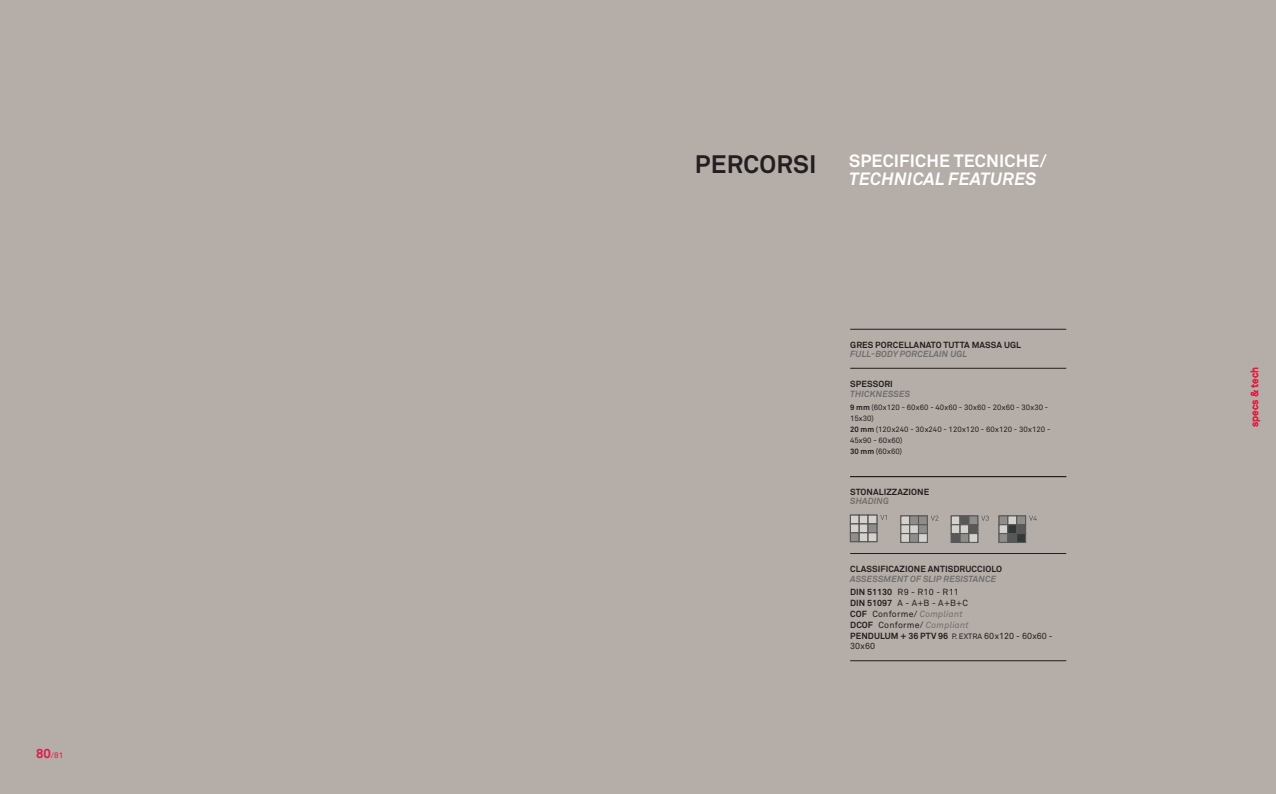
<style>
.page{position:relative;width:1276px;height:794px;background:#b5ada7}
.page>*{position:absolute;margin:0;border:0;box-sizing:border-box;transform-origin:0 0}
.t1{font:700 25px "Akkurat Std";letter-spacing:.01em;color:#231f20}
.t2{font:700 17.6px "Akkurat Std";letter-spacing:.01em;color:#fff}
.t3{font:italic 700 17.6px "Akkurat Std";letter-spacing:.01em;color:#fff}
.t4{font:700 10px "Akkurat Std";color:#df1e3f}
.t5{font:8.8px/11px "Akkurat Std";letter-spacing:.025em;color:#231f20}
.t6{font:italic 700 8.8px/13.2px "Akkurat Std";letter-spacing:.01em;color:#6f6f6f}
.t7{font:700 8.8px "Akkurat Std";letter-spacing:.01em;color:#231f20}
.t8{font:8px "Akkurat Std";color:#d91a48}
.t9{font:7.7px/11px "Akkurat Std";color:#231f20}
.s1{font-weight:700;font-size:13px}
.s2{font-weight:700}
.s3{font-style:normal;color:#231f20}
.s4{font-weight:400;font-style:normal;color:#231f20}
.s5{font-style:italic;color:#6f6f6f}
.s6{font-size:7.7px}
</style>
<div class="page">
<hr style="left:850px;top:329px;width:216px;height:1px;background:#231f20">
<hr style="left:850px;top:368px;width:216px;height:1px;background:#231f20">
<hr style="left:850px;top:476px;width:216px;height:1px;background:#231f20">
<hr style="left:850px;top:553px;width:216px;height:1px;background:#231f20">
<hr style="left:850px;top:660px;width:216px;height:1px;background:#231f20">
<svg style="left:880px;top:515px;width:7px;height:5px"></svg>
<svg style="left:931px;top:515px;width:7px;height:5px"></svg>
<svg style="left:981px;top:515px;width:7px;height:6px"></svg>
<svg style="left:1029px;top:515px;width:7px;height:5px"></svg>
<div style="left:850px;top:515px;width:9px;height:9px;background:#d5d2ce;border:1px solid #575857"></div>
<div style="left:850px;top:524px;width:9px;height:9px;background:#d5d2ce;border:1px solid #575857"></div>
<div style="left:850px;top:532px;width:9px;height:10px;background:#5a5b5a"></div>
<div style="left:850px;top:533px;width:9px;height:8px;background:#8e8d8b;border:1px solid #575857"></div>
<div style="left:859px;top:515px;width:9px;height:9px;background:#d5d2ce;border:1px solid #575857"></div>
<div style="left:859px;top:524px;width:9px;height:9px;background:#d5d2ce;border:1px solid #575857"></div>
<div style="left:859px;top:532px;width:9px;height:10px;background:#5d5e5c"></div>
<div style="left:859px;top:533px;width:9px;height:8px;background:#d5d2ce;border:1px solid #575857"></div>
<div style="left:868px;top:515px;width:9px;height:9px;background:#d5d2ce;border:1px solid #575857"></div>
<div style="left:868px;top:524px;width:9px;height:9px;background:#8e8d8b;border:1px solid #575857"></div>
<div style="left:868px;top:532px;width:9px;height:10px;background:#5d5e5c"></div>
<div style="left:868px;top:533px;width:9px;height:8px;background:#d5d2ce;border:1px solid #575857"></div>
<div style="left:900px;top:516px;width:9px;height:9px;background:#d5d2ce;border:1px solid #575857"></div>
<div style="left:900px;top:524px;width:9px;height:9px;background:#d5d2ce;border:1px solid #575857"></div>
<div style="left:900px;top:533px;width:9px;height:9px;background:#d5d2ce;border:1px solid #575857"></div>
<div style="left:909px;top:515px;width:9px;height:10px;background:#646462"></div>
<div style="left:909px;top:516px;width:9px;height:9px;background:#8e8d8b;border:1px solid #575857"></div>
<div style="left:909px;top:524px;width:9px;height:9px;background:#d5d2ce;border:1px solid #575857"></div>
<div style="left:909px;top:533px;width:9px;height:9px;background:#8e8d8b;border:1px solid #575857"></div>
<div style="left:918px;top:515px;width:9px;height:10px;background:#646462"></div>
<div style="left:918px;top:516px;width:9px;height:9px;background:#8e8d8b;border:1px solid #575857"></div>
<div style="left:918px;top:524px;width:9px;height:9px;background:#8e8d8b;border:1px solid #575857"></div>
<div style="left:918px;top:533px;width:9px;height:9px;background:#d5d2ce;border:1px solid #575857"></div>
<div style="left:951px;top:515px;width:9px;height:10px;background:#656563"></div>
<div style="left:951px;top:516px;width:9px;height:9px;background:#d5d2ce;border:1px solid #575857"></div>
<div style="left:951px;top:524px;width:9px;height:9px;background:#d5d2ce;border:1px solid #575857"></div>
<div style="left:951px;top:533px;width:9px;height:9px;background:#575857"></div>
<div style="left:960px;top:515px;width:9px;height:10px;background:#626362"></div>
<div style="left:960px;top:516px;width:9px;height:9px;background:#575857"></div>
<div style="left:960px;top:524px;width:9px;height:9px;background:#d5d2ce;border:1px solid #575857"></div>
<div style="left:960px;top:533px;width:9px;height:9px;background:#8e8d8b;border:1px solid #575857"></div>
<div style="left:968px;top:515px;width:10px;height:10px;background:#5d5d5c"></div>
<div style="left:969px;top:516px;width:9px;height:9px;background:#8e8d8b;border:1px solid #575857"></div>
<div style="left:968px;top:524px;width:10px;height:10px;background:#616160"></div>
<div style="left:969px;top:524px;width:9px;height:9px;background:#575857"></div>
<div style="left:968px;top:533px;width:10px;height:9px;background:#5d5e5d"></div>
<div style="left:969px;top:533px;width:9px;height:9px;background:#d5d2ce;border:1px solid #575857"></div>
<div style="left:998px;top:515px;width:10px;height:10px;background:#696967"></div>
<div style="left:999px;top:516px;width:9px;height:9px;background:#8e8d8b;border:1px solid #575857"></div>
<div style="left:999px;top:524px;width:9px;height:9px;background:#d5d2ce;border:1px solid #575857"></div>
<div style="left:999px;top:533px;width:9px;height:9px;background:#8e8d8b;border:1px solid #575857"></div>
<div style="left:1007px;top:515px;width:10px;height:10px;background:#656563"></div>
<div style="left:1007px;top:516px;width:9px;height:9px;background:#d5d2ce;border:1px solid #575857"></div>
<div style="left:1007px;top:524px;width:9px;height:9px;background:#333738;border:1px solid #575857"></div>
<div style="left:1007px;top:533px;width:9px;height:9px;background:#575857"></div>
<div style="left:1016px;top:515px;width:9px;height:10px;background:#646462"></div>
<div style="left:1016px;top:516px;width:9px;height:9px;background:#8e8d8b;border:1px solid #575857"></div>
<div style="left:1016px;top:524px;width:9px;height:9px;background:#575857"></div>
<div style="left:1016px;top:533px;width:9px;height:9px;background:#333738;border:1px solid #575857"></div>
<p class="t8" style="left:36px;top:750px;width:29px"><span class="s1">80</span>/81</p>
<h1 class="t1" style="left:695px;top:148px;width:123px">PERCORSI</h1>
<h2 class="t2" style="left:849px;top:150px;width:199px">SPECIFICHE TECNICHE/</h2>
<h2 class="t3" style="left:849px;top:168px;width:189px">TECHNICAL FEATURES</h2>
<p class="t7" style="left:850px;top:339px;width:172px">GRES PORCELLANATO TUTTA MASSA UGL</p>
<p class="t6" style="left:850px;top:347px;width:119px">FULL-BODY PORCELAIN UGL</p>
<p class="t7" style="left:850px;top:378px;width:44px">SPESSORI</p>
<p class="t6" style="left:850px;top:387px;width:61px">THICKNESSES</p>
<p class="t9" style="left:850px;top:402px;width:202px"><span class="s2">9 mm</span> (60x120 - 60x60 - 40x60 - 30x60 - 20x60 - 30x30 -<br>15x30)<br><span class="s2">20 mm</span> (120x240 - 30x240 - 120x120 - 60x120 - 30x120 -<br>45x90 - 60x60)<br><span class="s2">30 mm</span> (60x60)</p>
<p class="t7" style="left:850px;top:486px;width:81px">STONALIZZAZIONE</p>
<p class="t6" style="left:850px;top:494px;width:40px">SHADING</p>
<p class="t7" style="left:850px;top:563px;width:153px">CLASSIFICAZIONE ANTISDRUCCIOLO</p>
<p class="t6" style="left:850px;top:572px;width:148px">ASSESSMENT OF SLIP RESISTANCE<br><span class="s3">DIN 51130</span> <span class="s4">R9 - R10 - R11</span></p>
<p class="t5" style="left:850px;top:597px;width:204px"><span class="s2">DIN 51097</span> A - A+B - A+B+C<br><span class="s2">COF</span> Conforme/ <span class="s5">Compliant<br></span><span class="s2">DCOF</span> Conforme/ <span class="s5">Compliant<br></span><span class="s2">PENDULUM + 36 PTV 96</span> <span class="s6">P. EXTRA</span> 60x120 - 60x60 -</p>
<p class="t5" style="left:850px;top:640px;width:26px">30x60</p>
<p class="t4" style="left:1248px;top:427px;width:61px;rotate:-90deg">specs &amp; tech</p>
</div>
